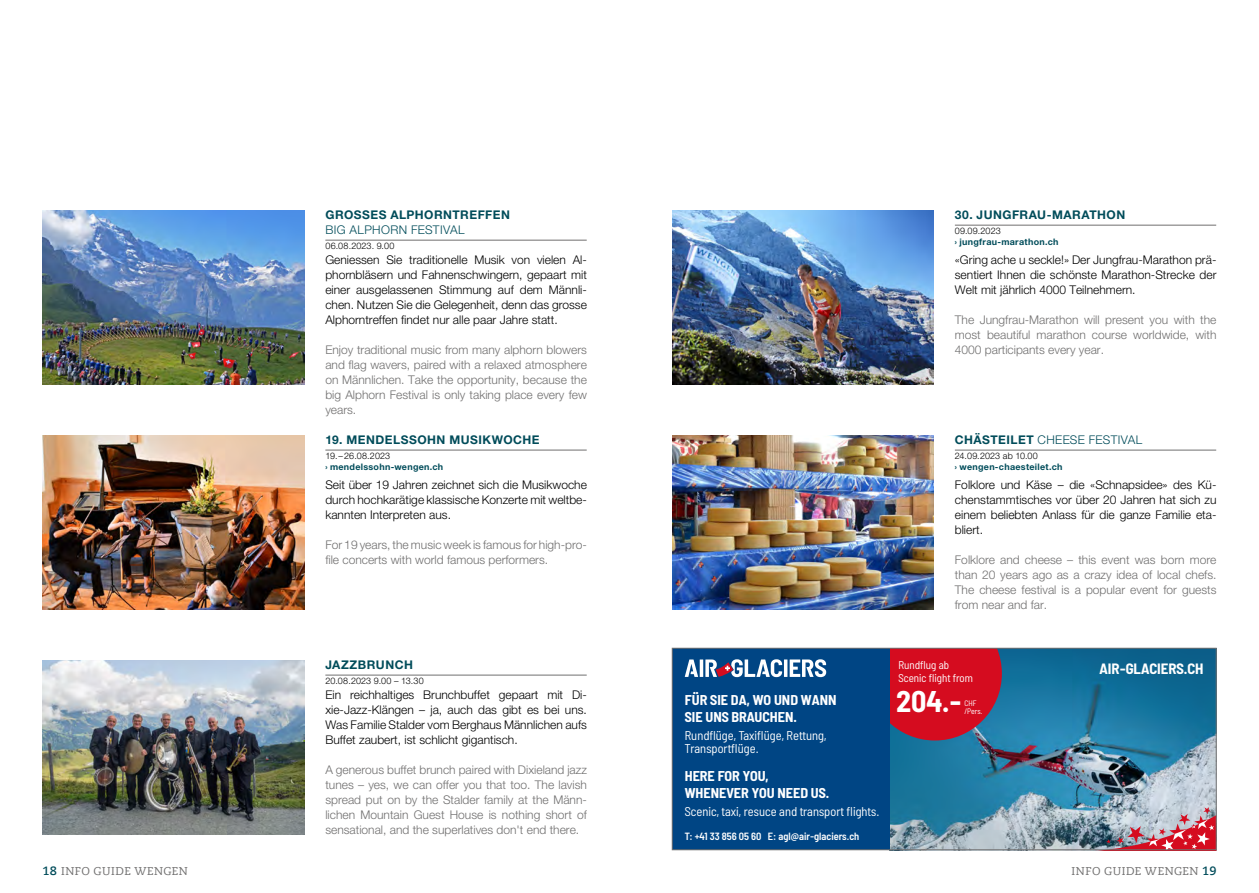
<style>
.page{position:relative;width:1259px;height:893px;background:#fff}
.page>*{position:absolute;margin:0;border:0;box-sizing:border-box;transform-origin:0 0}
.t1{font:700 semi-condensed 30px "Barlow";color:#fff}
.t2{font:700 semi-condensed 15px "Barlow";color:#fff}
.t3{font:700 semi-condensed 14.25px/17.1px "Barlow";color:#fff}
.t4{font:semi-condensed 12.75px/13.5px "Barlow";color:#fff}
.t5{font:300 12px/15px "Helvetica Neue LT Std";color:#000;text-align:justify}
.t6{font:300 12px/15px "Helvetica Neue LT Std";color:#706f6f;text-align:justify}
.t7{font:700 12px "Helvetica Neue LT Std";letter-spacing:.04em;color:#014c5a}
.t8{font:300 12px "Helvetica Neue LT Std";letter-spacing:.03em;color:#014c5a}
.t9{font:11.25px "Caecilia Com 55 Roman";letter-spacing:.045em;color:#706f6f}
.t10{font:semi-condensed 11.25px/12.5px "Barlow";color:#fff}
.t11{font:600 semi-condensed 10.5px "Barlow";color:#fff}
.t12{font:300 9px "Helvetica Neue LT Std";letter-spacing:.015em;color:#000}
.t13{font:700 9px "Helvetica Neue LT Std";letter-spacing:.03em;color:#014c5a}
.t14{font:semi-condensed 7.95px/7.9px "Barlow";color:#fff}
.s1{font-weight:700}
.s2{font-family:"Caecilia Com 75";font-weight:700;font-size:12px;color:#014c5a}
</style>
<div class="page">
<img style="left:43px;top:211px;width:261px;height:173px">
<hr style="left:325px;top:240px;width:262px;height:1px;background:#706f6f">
<img style="left:672px;top:435px;width:261px;height:174px">
<img style="left:672px;top:211px;width:261px;height:173px">
<hr style="left:955px;top:225px;width:261px;height:1px;background:#706f6f">
<hr style="left:955px;top:450px;width:261px;height:1px;background:#706f6f">
<img style="left:890px;top:650px;width:324px;height:198px">
<img style="left:1093px;top:807px;width:121px;height:41px">
<svg style="left:890px;top:650px;width:112px;height:90px;background:#c0192e"></svg>
<div style="left:672px;top:648px;width:218px;height:202px;background:#004584"></div>
<svg style="left:685px;top:659px;width:141px;height:18px"></svg>
<div style="left:672px;top:648px;width:544px;height:202px;border:1px solid #706f6f"></div>
<hr style="left:325px;top:450px;width:262px;height:1px;background:#706f6f">
<img style="left:43px;top:435px;width:261px;height:174px">
<hr style="left:325px;top:675px;width:262px;height:1px;background:#706f6f">
<img style="left:43px;top:660px;width:261px;height:174px">
<p class="t7" style="left:325px;top:207px;width:186px">GROSSES ALPHORNTREFFEN</p>
<p class="t8" style="left:325px;top:223px;width:141px">BIG ALPHORN FESTIVAL</p>
<p class="t12" style="left:325px;top:240px;width:71px">06.08.2023. 9.00</p>
<p class="t5" style="left:325px;top:252px;width:263px">Geniessen Sie traditionelle Musik von vielen Al&shy;phornbläsern und Fahnenschwingern, gepaart mit einer ausgelassenen Stimmung auf dem Männli&shy;chen. Nutzen Sie die Gelegenheit, denn das grosse Alphorntreffen findet nur alle paar Jahre statt.</p>
<p class="t6" style="left:325px;top:342px;width:263px">Enjoy traditional music from many alphorn blowers and flag wavers, paired with a relaxed atmosphere on Männlichen. Take the opportunity, because the big Alphorn Festival is only taking place every few years.</p>
<p class="t7" style="left:325px;top:432px;width:216px">19. MENDELSSOHN MUSIKWOCHE</p>
<p class="t12" style="left:325px;top:450px;width:66px">19. –26.08.2023</p>
<p class="t13" style="left:325px;top:461px;width:119px">› mendelssohn-wengen.ch</p>
<p class="t5" style="left:325px;top:477px;width:263px">Seit über 19 Jahren zeichnet sich die Musikwoche durch hochkarätige klassische Konzerte mit weltbe&shy;kannten Interpreten aus.</p>
<p class="t6" style="left:325px;top:537px;width:263px">For 19 years, the music week is famous for high-pro&shy;file concerts with world famous performers.</p>
<p class="t7" style="left:325px;top:657px;width:89px">JAZZBRUNCH</p>
<p class="t12" style="left:325px;top:675px;width:100px">20.08.2023 9.00 – 13.30</p>
<p class="t5" style="left:325px;top:687px;width:263px">Ein reichhaltiges Brunchbuffet gepaart mit Di&shy;xie-Jazz-Klängen – ja, auch das gibt es bei uns.<br>Was Familie Stalder vom Berghaus Männlichen aufs Buffet zaubert, ist schlicht gigantisch.</p>
<p class="t6" style="left:325px;top:762px;width:263px">A generous buffet brunch paired with Dixieland jazz tunes – yes, we can offer you that too. The lavish spread put on by the Stalder family at the Männ&shy;lichen Mountain Guest House is nothing short of sensational, and the superlatives don't end there.</p>
<p class="t7" style="left:955px;top:207px;width:172px">30. JUNGFRAU-MARATHON</p>
<p class="t12" style="left:955px;top:225px;width:47px">09.09.2023</p>
<p class="t13" style="left:955px;top:236px;width:105px">› jungfrau-marathon.ch</p>
<p class="t5" style="left:955px;top:252px;width:263px">«Gring ache u seckle!» Der Jungfrau-Marathon prä&shy;sentiert Ihnen die schönste Marathon-Strecke der Welt mit jährlich 4000 Teilnehmern.</p>
<p class="t6" style="left:955px;top:312px;width:263px">The Jungfrau-Marathon will present you with the most beautiful marathon course worldwide, with 4000 participants every year.</p>
<p class="t8" style="left:955px;top:432px;width:189px"><span class="s1">CHÄSTEILET</span> CHEESE FESTIVAL</p>
<p class="t12" style="left:955px;top:450px;width:85px">24.09.2023 ab 10.00</p>
<p class="t13" style="left:955px;top:461px;width:109px">› wengen-chaesteilet.ch</p>
<p class="t5" style="left:955px;top:477px;width:263px">Folklore und Käse – die «Schnapsidee» des Kü&shy;chenstammtisches vor über 20 Jahren hat sich zu einem beliebten Anlass für die ganze Familie eta&shy;bliert.</p>
<p class="t6" style="left:955px;top:552px;width:263px">Folklore and cheese – this event was born more than 20 years ago as a crazy idea of local chefs.<br>The cheese festival is a popular event for guests from near and far.</p>
<p class="t3" style="left:685px;top:690px;width:153px">FÜR SIE DA, WO UND WANN<br>SIE UNS BRAUCHEN.</p>
<p class="t4" style="left:685px;top:727px;width:143px">Rundflüge, Taxiflüge, Rettung,<br>Transportflüge.</p>
<p class="t3" style="left:685px;top:766px;width:146px">HERE FOR YOU,<br>WHENEVER YOU NEED US.</p>
<p class="t4" style="left:685px;top:803px;width:196px">Scenic, taxi, resuce and transport flights.</p>
<p class="t11" style="left:685px;top:828px;width:176px">T: +41 33 856 05 60 E: agl@air-glaciers.ch</p>
<p class="t10" style="left:898px;top:658px;width:76px">Rundflug ab<br>Scenic flight from</p>
<h1 class="t1" style="left:896px;top:679px;width:67px">204.-</h1>
<p class="t14" style="left:964px;top:698px;width:19px">CHF /Pers.</p>
<p class="t2" style="left:1099px;top:658px;width:106px">AIR-GLACIERS.CH</p>
<p class="t9" style="left:43px;top:864px;width:147px"><span class="s2">18</span> INFO GUIDE WENGEN</p>
<p class="t9" style="left:1071px;top:864px;width:146px">INFO GUIDE WENGEN <span class="s2">19</span></p>
</div>
